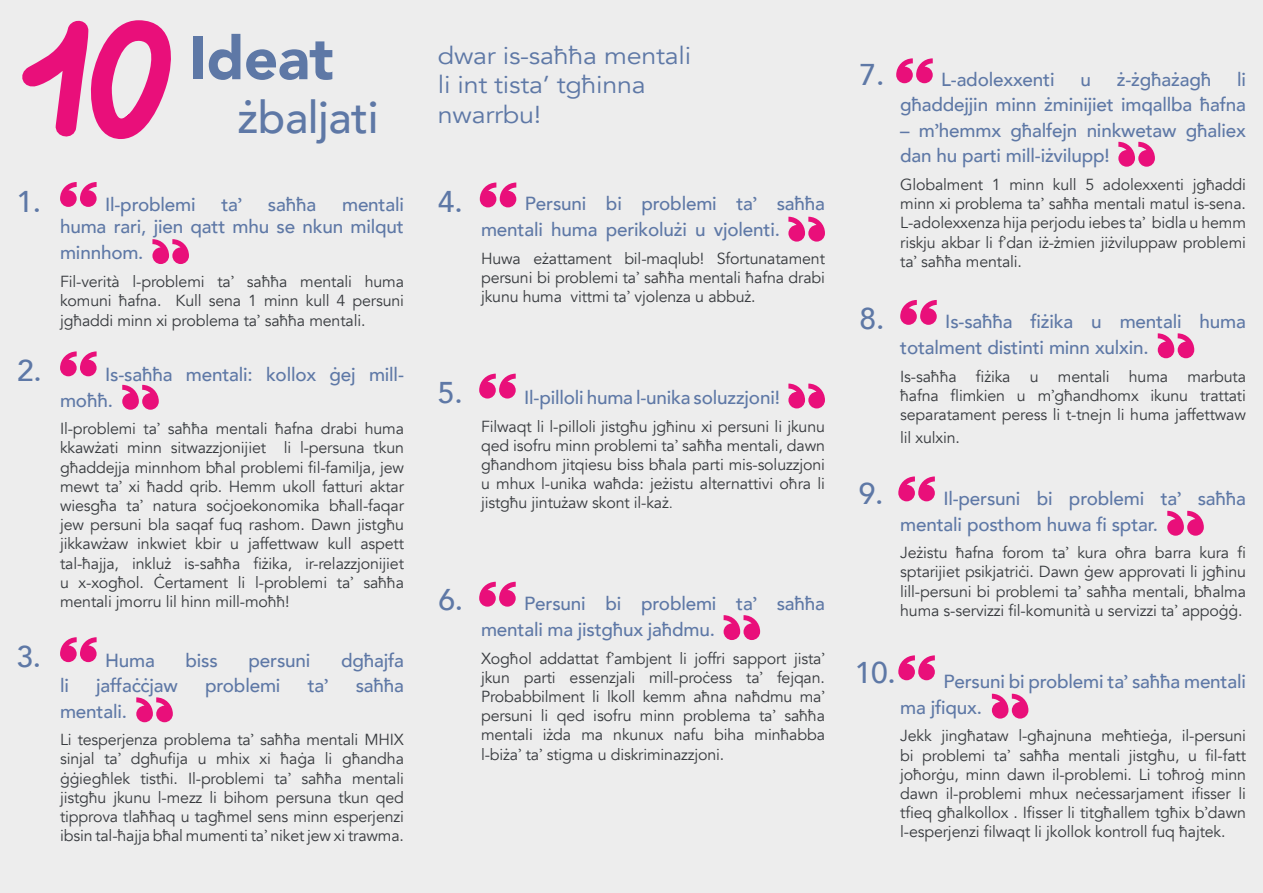
<style>
.page{position:relative;width:1263px;height:893px;background:#ededed}
.page>*{position:absolute;margin:0;border:0;box-sizing:border-box;transform-origin:0 0}
.t1{font:900 60px "Avenir";letter-spacing:-.01em;color:#5e78a6}
.t2{font:500 45px "Avenir";letter-spacing:-.01em;color:#5e78a6}
.t3{font:500 30px "Avenir";color:#5e78a6}
.t4{font:24.45px/29.4px "Avenir";letter-spacing:-.01em;color:#5e78a6;scale:1.1 1}
.t5{font:500 18.9px/25.5px "Avenir";letter-spacing:-.01em;color:#5e78a6}
.t6{font:16.05px/19.2px "Avenir";letter-spacing:-.01em;color:#383b3f;text-align:justify}
.s1{font-family:"Minion Pro"}
.s2{font-family:"Minion Pro";font-weight:700;font-stretch:condensed}
.s3{font-weight:300}
</style>
<div class="page">
<svg style="left:152px;top:239px;width:37px;height:25px"></svg>
<svg style="left:788px;top:217px;width:37px;height:25px"></svg>
<svg style="left:1158px;top:333px;width:36px;height:25px"></svg>
<svg style="left:788px;top:384px;width:37px;height:24px"></svg>
<svg style="left:1167px;top:511px;width:37px;height:25px"></svg>
<svg style="left:992px;top:694px;width:36px;height:25px"></svg>
<svg style="left:122px;top:385px;width:37px;height:25px"></svg>
<svg style="left:136px;top:697px;width:37px;height:25px"></svg>
<svg style="left:60px;top:182px;width:37px;height:25px"></svg>
<svg style="left:480px;top:183px;width:36px;height:24px"></svg>
<svg style="left:900px;top:300px;width:37px;height:25px"></svg>
<svg style="left:479px;top:374px;width:37px;height:25px"></svg>
<svg style="left:898px;top:476px;width:37px;height:25px"></svg>
<svg style="left:898px;top:655px;width:37px;height:25px"></svg>
<svg style="left:60px;top:351px;width:37px;height:25px"></svg>
<svg style="left:60px;top:637px;width:37px;height:25px"></svg>
<svg style="left:724px;top:615px;width:36px;height:25px"></svg>
<svg style="left:479px;top:582px;width:37px;height:25px"></svg>
<svg style="left:896px;top:58px;width:37px;height:25px"></svg>
<svg style="left:1118px;top:142px;width:37px;height:25px"></svg>
<svg style="left:22px;top:20px;width:149px;height:119px"></svg>
<p class="t3" style="left:16px;top:176px;width:26px">1.</p>
<p class="t3" style="left:17px;top:345px;width:26px">2.</p>
<p class="t3" style="left:16px;top:631px;width:26px">3.</p>
<p class="t1" style="left:189px;top:7px;width:146px">Ideat</p>
<p class="t2" style="left:238px;top:79px;width:142px">żbaljati</p>
<p class="t5" style="left:60px;top:192px;width:345px;line-height:22.5px;text-align:right">mentali<br>huma rari, jien qatt mhu se nkun milqut</p>
<p class="t5" style="left:60px;top:238px;width:85px">minnhom.</p>
<p class="t6" style="left:60px;top:272px;width:345px">Fil-verità l-problemi ta<span class="s1">’</span> saħħa mentali huma komuni ħafna. Kull sena 1 minn kull 4 persuni jgħaddi minn xi problema ta<span class="s1">’</span> saħħa mentali.</p>
<p class="t5" style="left:105px;top:361px;width:300px">Is-saħħa mentali: kollox ġej mill-</p>
<p class="t5" style="left:60px;top:386px;width:54px">moħħ.</p>
<p class="t6" style="left:60px;top:419px;width:345px">Il-problemi ta<span class="s1">’</span> saħħa mentali ħafna drabi huma kkawżati minn sitwazzjonijiet li l-persuna tkun għaddejja minnhom bħal problemi fil-familja, jew mewt ta<span class="s1">’</span> xi ħadd qrib. Hemm ukoll fatturi aktar wiesgħa ta<span class="s1">’</span> natura soċjoekonomika bħall-faqar jew persuni bla saqaf fuq rashom. Dawn jistgħu jikkawżaw inkwiet kbir u jaffettwaw kull aspett tal-ħajja, inkluż is-saħħa fiżika, ir-relazzjonijiet u x-xogħol. Ċertament li l-problemi ta<span class="s1">’</span> saħħa mentali jmorru lil hinn mill-moħħ!</p>
<p class="t5" style="left:105px;top:190px;width:92px">Il-problemi</p>
<p class="t5" style="left:221px;top:190px;width:22px">ta<span class="s2">’</span></p>
<p class="t5" style="left:268px;top:190px;width:50px">saħħa</p>
<p class="t5" style="left:105px;top:646px;width:51px">Huma</p>
<p class="t5" style="left:186px;top:646px;width:34px">biss</p>
<p class="t5" style="left:248px;top:646px;width:63px">persuni</p>
<p class="t5" style="left:341px;top:646px;width:64px">dgħajfa</p>
<p class="t5" style="left:60px;top:672px;width:10px">li</p>
<p class="t5" style="left:96px;top:672px;width:83px">jaffaċċjaw</p>
<p class="t5" style="left:205px;top:672px;width:77px">problemi</p>
<p class="t5" style="left:308px;top:672px;width:22px">ta<span class="s2">’</span></p>
<p class="t5" style="left:356px;top:672px;width:50px">saħħa</p>
<p class="t5" style="left:60px;top:697px;width:68px">mentali.</p>
<p class="t6" style="left:60px;top:730px;width:345px">Li tesperjenza problema ta<span class="s1">’</span> saħħa mentali MHIX sinjal ta<span class="s1">’</span> dgħufija u mhix xi ħaġa li għandha ġġiegħlek tistħi. Il-problemi ta<span class="s1">’</span> saħħa mentali jistgħu jkunu l-mezz li bihom persuna tkun qed tipprova tlaħħaq u tagħmel sens minn esperjenzi ibsin tal-ħajja bħal mumenti ta<span class="s1">’</span> niket jew xi trawma.</p>
<p class="t4" style="left:438px;top:41px;width:232px">dwar is-saħħa mentali li int tista’ tgħinna nwarrbu!</p>
<p class="t3" style="left:438px;top:175px;width:26px">4.</p>
<p class="t5" style="left:481px;top:190px;width:345px;text-indent:44px">Persuni bi problemi ta<span class="s2">’</span> saħħa mentali huma perikolużi u vjolenti.</p>
<p class="t6" style="left:481px;top:249px;width:345px">Huwa eżattament bil-maqlub! Sfortunatament persuni bi problemi ta<span class="s1">’</span> saħħa mentali ħafna drabi jkunu huma vittmi ta<span class="s1">’</span> vjolenza u abbuż.</p>
<p class="t3" style="left:438px;top:367px;width:26px">5.</p>
<p class="t5" style="left:524px;top:384px;width:257px">Il-pilloli huma l-unika soluzzjoni!</p>
<p class="t6" style="left:481px;top:417px;width:345px">Filwaqt li l-pilloli jistgħu jgħinu xi persuni li jkunu qed isofru minn problemi ta<span class="s1">’</span> saħħa mentali, dawn għandhom jitqiesu biss bħala parti mis-soluzzjoni u mhux l-unika waħda: jeżistu alternattivi oħra li jistgħu jintużaw skont il-każ<span class="s3">.</span></p>
<p class="t3" style="left:439px;top:574px;width:26px">6.</p>
<p class="t5" style="left:524px;top:590px;width:302px">Persuni bi problemi ta<span class="s2">’</span> saħħa</p>
<p class="t5" style="left:481px;top:615px;width:236px">mentali ma jistgħux jaħdmu.</p>
<p class="t6" style="left:481px;top:649px;width:345px">Xogħol addattat f<span class="s1">’</span>ambjent li joffri sapport jista<span class="s1">’ </span>jkun parti essenzjali mill-proċess ta<span class="s1">’</span> fejqan.<br>Probabbilment li lkoll kemm aħna naħdmu ma<span class="s1">’ </span>persuni li qed isofru minn problema ta<span class="s1">’</span> saħħa mentali iżda ma nkunux nafu biha minħabba l-biża<span class="s1">’</span> ta<span class="s1">’</span> stigma u diskriminazzjoni.</p>
<p class="t3" style="left:860px;top:49px;width:26px">7.</p>
<p class="t3" style="left:860px;top:293px;width:26px">8.</p>
<p class="t3" style="left:859px;top:468px;width:26px">9.</p>
<p class="t5" style="left:900px;top:65px;width:347px;text-align:right">li<br>għaddejjin minn żminijiet imqallba ħafna</p>
<p class="t5" style="left:900px;top:116px;width:347px">– m<span class="s2">’</span>hemmx għalfejn ninkwetaw għaliex dan hu parti mill-iżvilupp!</p>
<p class="t6" style="left:900px;top:175px;width:347px">Globalment 1 minn kull 5 adolexxenti jgħaddi minn xi problema ta<span class="s1">’</span> saħħa mentali matul is-sena.<br>L-adolexxenza hija perjodu iebes ta<span class="s1">’</span> bidla u hemm riskju akbar li f<span class="s1">’</span>dan iż-żmien jiżviluppaw problemi ta<span class="s1">’</span> saħħa mentali.</p>
<p class="t5" style="left:941px;top:65px;width:115px">L-adolexxenti</p>
<p class="t5" style="left:1080px;top:65px;width:12px">u</p>
<p class="t5" style="left:1117px;top:65px;width:96px">ż-żgħażagħ</p>
<p class="t5" style="left:900px;top:308px;width:347px;text-indent:45px">Is-saħħa fiżika u mentali huma totalment distinti minn xulxin.</p>
<p class="t6" style="left:900px;top:367px;width:347px">Is-saħħa fiżika u mentali huma marbuta ħafna flimkien u m<span class="s1">’</span>għandhomx ikunu trattati separatament peress li t-tnejn li huma jaffettwaw</p>
<p class="t6" style="left:900px;top:429px;width:61px">lil xulxin.</p>
<p class="t5" style="left:900px;top:485px;width:347px;text-indent:43px">Il-persuni bi problemi ta<span class="s2">’</span> saħħa mentali posthom huwa fi sptar.</p>
<p class="t6" style="left:900px;top:543px;width:347px">Jeżistu ħafna forom ta<span class="s1">’</span> kura oħra barra kura fi sptarijiet psikjatriċi. Dawn ġew approvati li jgħinu lill-persuni bi problemi ta<span class="s1">’</span> saħħa mentali, bħalma huma s-servizzi fil-komunità u servizzi ta<span class="s1">’</span> appoġġ.</p>
<p class="t3" style="left:855px;top:647px;width:43px">10.</p>
<p class="t5" style="left:900px;top:668px;width:347px;text-indent:43px">Persuni bi problemi ta<span class="s2">’</span> saħħa mentali ma jfiqux.</p>
<p class="t6" style="left:900px;top:726px;width:347px">Jekk jingħataw l-għajnuna meħtieġa, il-persuni bi problemi ta<span class="s1">’</span> saħħa mentali jistgħu, u fil-fatt joħorġu, minn dawn il-problemi. Li toħroġ minn dawn il-problemi mhux neċessarjament ifisser li tfieq għalkollox . Ifisser li titgħallem tgħix b<span class="s1">’</span>dawn l-esperjenzi filwaqt li jkollok kontroll fuq ħajtek.</p>
</div>
